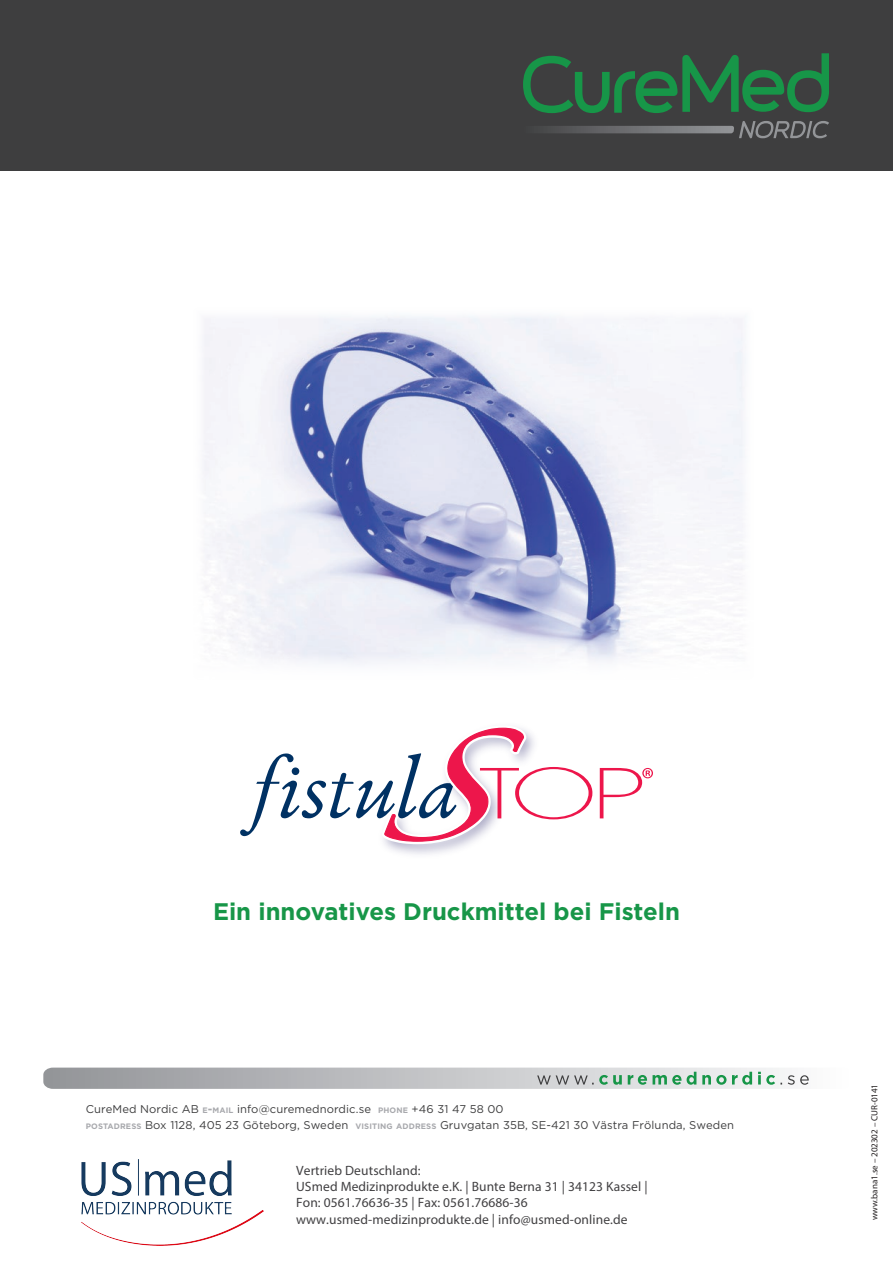
<style>
.page{position:relative;width:893px;height:1263px;background:#fff}
.page>*{position:absolute;margin:0;border:0;box-sizing:border-box;transform-origin:0 0}
.Omslagsrubrik{font:700 24px "Gotham";color:#179648}
.t1{font:13.5px/16.2px "Myriad Pro";letter-spacing:.01em;color:#414042}
.adress-_o_infotext{font:11.25px "Gotham";letter-spacing:.01em;color:#3e3e3f}
.adress-_o_infotext-2{font:9px "Myriad Pro";color:#231f20}
.s1{font-weight:700;font-size:7.8px;color:#a8a9ad}
.s2{font-weight:700;color:#a8a9ad}
</style>
<div class="page">
<div style="left:0;top:0;width:893px;height:170px;background:#3e3e3f"></div>
<svg style="left:523px;top:53px;width:306px;height:60px"></svg>
<svg style="left:543px;top:121px;width:286px;height:17px"></svg>
<svg style="left:240px;top:725px;width:352px;height:119px"></svg>
<svg style="left:600px;top:768px;width:53px;height:50px"></svg>
<img style="left:203px;top:316px;width:543px;height:349px">
<svg style="left:43px;top:1067px;width:766px;height:22px;background:#bbc2c1"></svg>
<img style="left:81px;top:1159px;width:183px;height:86px">
<p class="Omslagsrubrik" style="left:213px;top:897px;width:468px">Ein innovatives Druckmittel bei Fisteln</p>
<p class="adress-_o_infotext" style="left:86px;top:1102px;width:419px">CureMed Nordic AB <span class="s1">E</span><span class="s2">-</span><span class="s1">MAIL</span> info@curemednordic.se <span class="s1">PHONE</span> +46 31 47 58 00</p>
<p class="adress-_o_infotext" style="left:86px;top:1119px;width:650px"><span class="s1">POSTADRESS</span> Box 1128, 405 23 Göteborg, Sweden <span class="s1">VISITING ADDRESS</span> Gruvgatan 35B, SE-421 30 Västra Frölunda, Sweden</p>
<p class="t1" style="left:296px;top:1162px;width:353px">Vertrieb Deutschland:<br>USmed Medizinprodukte e.K. | Bunte Berna 31 | 34123 Kassel | Fon: 0561.76636-35 | Fax: 0561.76686-36 www.usmed-medizinprodukte.de | info@usmed-online.de</p>
<p class="adress-_o_infotext-2" style="left:869px;top:1220px;width:138px;rotate:-90deg">www.bana1.se – 202302 – CUR-0141</p>
</div>
